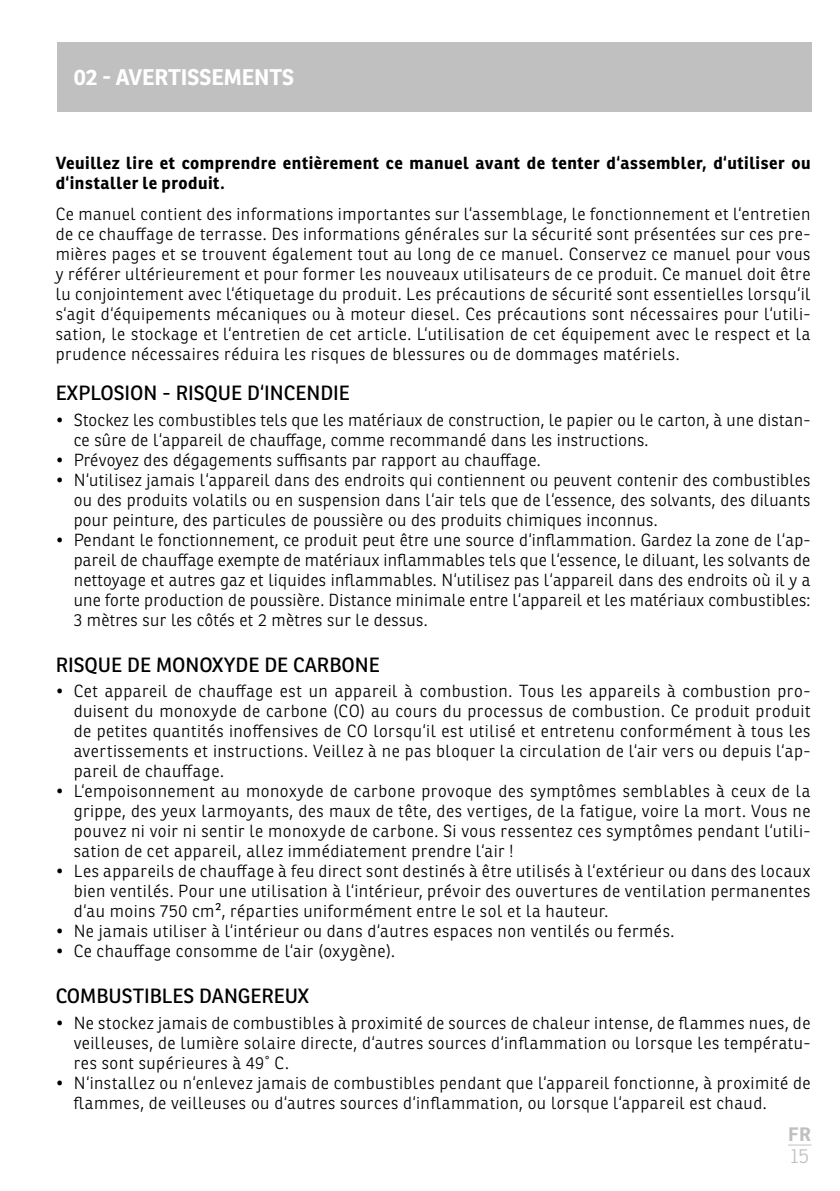
<style>
.page{position:relative;width:840px;height:1191px;background:#fff}
.page>*{position:absolute;margin:0;border:0;box-sizing:border-box;transform-origin:0 0}
.t1{font:700 22px "Ronnia";color:#fff}
.t2{font:20px "Ronnia";color:#000}
.t3{font:300 20px "Ronnia";color:#c1c0c0}
.t4{font:700 18.8px "Ronnia";color:#c1c0c0}
.t5{font:300 17px/20px "Ronnia";letter-spacing:.025em;color:#000;text-align:justify}
.t6{font:700 17px/20px "Ronnia";letter-spacing:.03em;color:#000}
</style>
<div class="page">
<svg style="left:788px;top:1144px;width:23px;height:1px"></svg>
<div style="left:57px;top:43px;width:754px;height:69px;background:#c1c0c0"></div>
<p class="t1" style="left:74px;top:64px;width:222px">02 - AVERTISSEMENTS</p>
<p class="t6" style="left:56px;top:153px;width:756px">Veuillez lire et comprendre entièrement ce manuel avant de tenter d‘assembler, d‘utiliser ou d‘installer le produit.</p>
<p class="t5" style="left:56px;top:204px;width:756px">Ce manuel contient des informations importantes sur l‘assemblage, le fonctionnement et l‘entretien de ce chauffage de terrasse. Des informations générales sur la sécurité sont présentées sur ces pre&shy;mières pages et se trouvent également tout au long de ce manuel. Conservez ce manuel pour vous y référer ultérieurement et pour former les nouveaux utilisateurs de ce produit. Ce manuel doit être lu conjointement avec l‘étiquetage du produit. Les précautions de sécurité sont essentielles lorsqu‘il s‘agit d‘équipements mécaniques ou à moteur diesel. Ces précautions sont nécessaires pour l‘utili&shy;sation, le stockage et l‘entretien de cet article. L‘utilisation de cet équipement avec le respect et la prudence nécessaires réduira les risques de blessures ou de dommages matériels.</p>
<p class="t2" style="left:56px;top:380px;width:295px">EXPLOSION - RISQUE D‘INCENDIE</p>
<p class="t5" style="left:74px;top:409px;width:738px;text-indent:-18px">• Stockez les combustibles tels que les matériaux de construction, le papier ou le carton, à une distan&shy;ce sûre de l‘appareil de chauffage, comme recommandé dans les instructions.</p>
<p class="t5" style="left:56px;top:449px;width:486px">• Prévoyez des dégagements suffisants par rapport au chauffage.</p>
<p class="t5" style="left:74px;top:469px;width:738px;text-indent:-18px">• N‘utilisez jamais l‘appareil dans des endroits qui contiennent ou peuvent contenir des combustibles ou des produits volatils ou en suspension dans l‘air tels que de l‘essence, des solvants, des diluants pour peinture, des particules de poussière ou des produits chimiques inconnus.</p>
<p class="t5" style="left:74px;top:529px;width:738px;text-indent:-18px">• Pendant le fonctionnement, ce produit peut être une source d‘inflammation. Gardez la zone de l‘ap&shy;pareil de chauffage exempte de matériaux inflammables tels que l‘essence, le diluant, les solvants de nettoyage et autres gaz et liquides inflammables. N‘utilisez pas l‘appareil dans des endroits où il y a une forte production de poussière. Distance minimale entre l‘appareil et les matériaux combustibles:<br>3 mètres sur les côtés et 2 mètres sur le dessus.</p>
<p class="t2" style="left:56px;top:652px;width:325px">RISQUE DE MONOXYDE DE CARBONE</p>
<p class="t5" style="left:74px;top:681px;width:738px;text-indent:-18px">• Cet appareil de chauffage est un appareil à combustion. Tous les appareils à combustion pro&shy;duisent du monoxyde de carbone (CO) au cours du processus de combustion. Ce produit produit de petites quantités inoffensives de CO lorsqu‘il est utilisé et entretenu conformément à tous les avertissements et instructions. Veillez à ne pas bloquer la circulation de l‘air vers ou depuis l‘ap&shy;pareil de chauffage.</p>
<p class="t5" style="left:74px;top:781px;width:738px;text-indent:-18px">• L‘empoisonnement au monoxyde de carbone provoque des symptômes semblables à ceux de la grippe, des yeux larmoyants, des maux de tête, des vertiges, de la fatigue, voire la mort. Vous ne pouvez ni voir ni sentir le monoxyde de carbone. Si vous ressentez ces symptômes pendant l‘utili&shy;sation de cet appareil, allez immédiatement prendre l‘air !</p>
<p class="t5" style="left:74px;top:861px;width:737px;text-indent:-18px">• Les appareils de chauffage à feu direct sont destinés à être utilisés à l‘extérieur ou dans des locaux bien ventilés. Pour une utilisation à l‘intérieur, prévoir des ouvertures de ventilation permanentes d‘au moins 750 cm², réparties uniformément entre le sol et la hauteur.</p>
<p class="t5" style="left:56px;top:921px;width:620px">• Ne jamais utiliser à l‘intérieur ou dans d‘autres espaces non ventilés ou fermés.</p>
<p class="t5" style="left:56px;top:941px;width:341px">• Ce chauffage consomme de l‘air (oxygène).</p>
<p class="t2" style="left:56px;top:983px;width:255px">COMBUSTIBLES DANGEREUX</p>
<p class="t5" style="left:74px;top:1012px;width:738px;text-indent:-18px">• Ne stockez jamais de combustibles à proximité de sources de chaleur intense, de flammes nues, de veilleuses, de lumière solaire directe, d‘autres sources d‘inflammation ou lorsque les températu&shy;res sont supérieures à 49˚ C.</p>
<p class="t5" style="left:74px;top:1072px;width:738px;text-indent:-18px">• N‘installez ou n‘enlevez jamais de combustibles pendant que l‘appareil fonctionne, à proximité de flammes, de veilleuses ou d‘autres sources d‘inflammation, ou lorsque l‘appareil est chaud.</p>
<p class="t4" style="left:787px;top:1122px;width:25px">FR</p>
<p class="t3" style="left:790px;top:1143px;width:20px">15</p>
</div>
